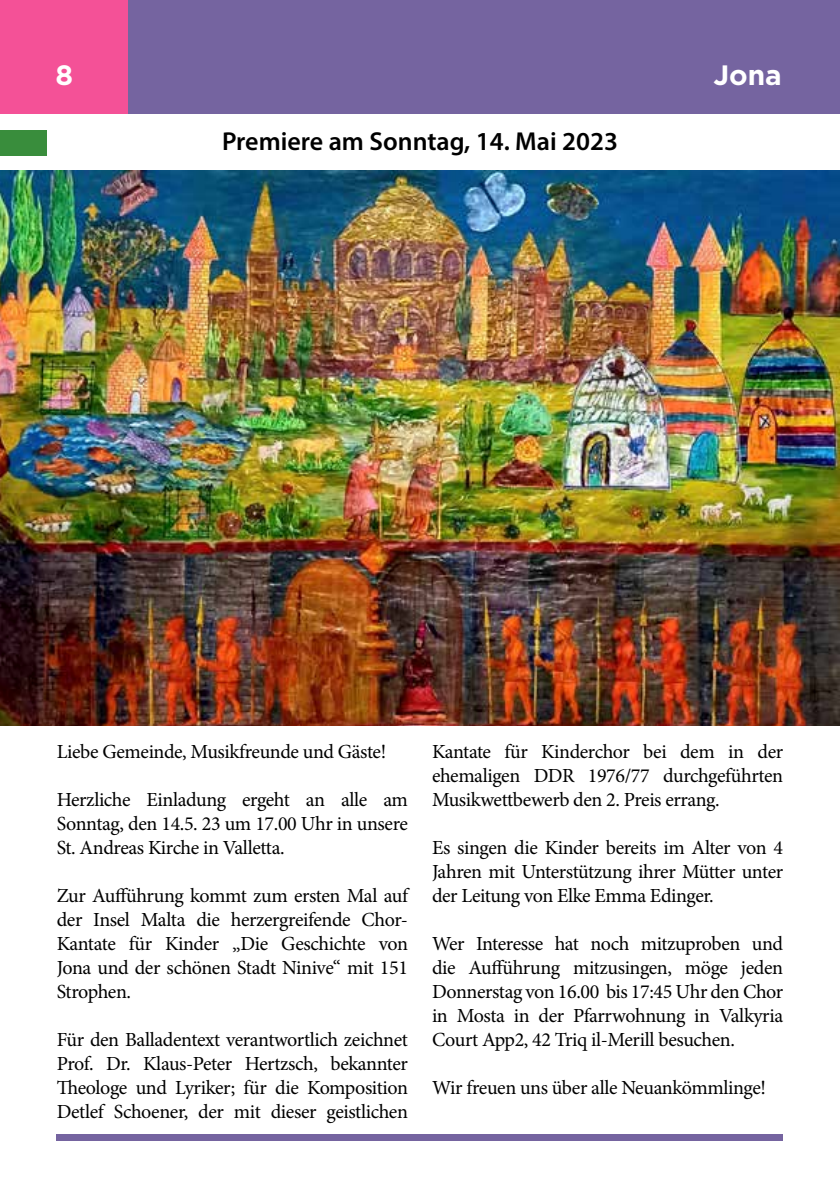
<style>
.page{position:relative;width:840px;height:1191px;background:#fff}
.page>*{position:absolute;margin:0;border:0;box-sizing:border-box;transform-origin:0 0}
.t1{font:700 28px "Gotham";color:#fff}
.t2{font:600 26px "Myriad Pro";color:#000}
.t3{font:20px/24px "Minion Pro";letter-spacing:-.02em;color:#000;text-align:justify}
</style>
<div class="page">
<div style="left:0;top:0;width:839px;height:113px;background:#7564a0"></div>
<div style="left:0;top:0;width:128px;height:113px;background:#f45197"></div>
<div style="left:57px;top:1134px;width:725px;height:6px;background:#7564a0"></div>
<div style="left:0;top:130px;width:47px;height:26px;background:#398d3c"></div>
<img style="left:0;top:171px;width:839px;height:554px">
<h1 class="t1" style="left:55px;top:56px;width:19px">8</h1>
<h1 class="t1" style="left:713px;top:56px;width:70px">Jona</h1>
<h2 class="t2" style="left:222px;top:125px;width:397px">Premiere am Sonntag, 14. Mai 2023</h2>
<p class="t3" style="left:57px;top:739px;width:331px">Liebe Gemeinde, Musikfreunde und Gäste!</p>
<p class="t3" style="left:57px;top:787px;width:352px">Herzliche Einladung ergeht an alle am Sonntag, den 14.5. 23 um 17.00 Uhr in unsere St. Andreas Kirche in Valletta.</p>
<p class="t3" style="left:57px;top:883px;width:352px">Zur Aufführung kommt zum ersten Mal auf der Insel Malta die herzergreifende Chor-Kantate für Kinder „Die Geschichte von Jona und der schönen Stadt Ninive“ mit 151<br>Strophen.</p>
<p class="t3" style="left:57px;top:1027px;width:352px">Für den Balladentext verantwortlich zeichnet Prof. Dr. Klaus-Peter Hertzsch, bekannter Theologe und Lyriker; für die Komposition Detlef Schoener, der mit dieser geistlichen</p>
<p class="t3" style="left:432px;top:739px;width:352px">Kantate für Kinderchor bei dem in der ehemaligen DDR 1976/77 durchgeführten Musikwettbewerb den 2. Preis errang.</p>
<p class="t3" style="left:432px;top:835px;width:352px">Es singen die Kinder bereits im Alter von 4<br>Jahren mit Unterstützung ihrer Mütter unter der Leitung von Elke Emma Edinger.</p>
<p class="t3" style="left:432px;top:931px;width:352px">Wer Interesse hat noch mitzuproben und die Aufführung mitzusingen, möge jeden Donnerstag von 16.00 bis 17:45 Uhr den Chor in Mosta in der Pfarrwohnung in Valkyria Court App2, 42 Triq il-Merill besuchen.</p>
<p class="t3" style="left:432px;top:1075px;width:335px">Wir freuen uns über alle Neuankömmlinge!</p>
</div>
